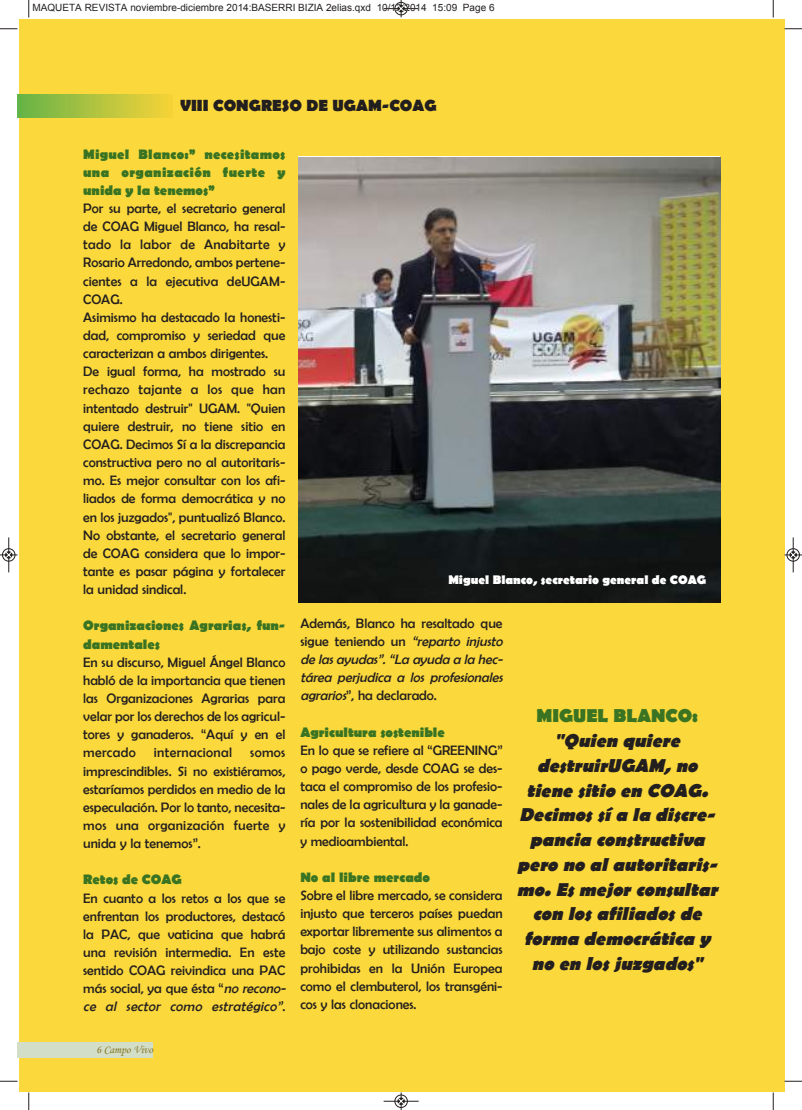
<style>
.page{position:relative;width:802px;height:1110px;background:#fff}
.page>*{position:absolute;margin:0;border:0;box-sizing:border-box;transform-origin:0 0}
.t1{font:italic 700 18.75px/24.8px "Berlin Sans FB";color:#241f1f;text-align:center}
.t2{font:700 18.75px "Berlin Sans FB";color:#3a7322}
.t3{font:700 16.25px "Berlin Sans FB";color:#241f1f}
.t4{font:13.75px/18.1px "Berlin Sans FB";color:#241f1f;text-align:justify}
.t5{font:700 13.75px/18.1px "Berlin Sans FB";color:#3a7322;text-align:justify}
.t6{font:italic 13.75px/18.1px "Berlin Sans FB";color:#241f1f}
.t7{font:13.75px "Berlin Sans FB";letter-spacing:.025em;color:#241f1f}
.t8{font:700 12.5px "Berlin Sans FB";color:#fff}
.t9{font:11.25px "Monotype Corsiva";color:#847321}
.t10{font:10px "Arial";color:#241f1f}
.s1{font-style:italic}
.s2{font-style:normal}
</style>
<div class="page">
<div style="left:19px;top:19px;width:765px;height:1072px;background:#fbd93c"></div>
<svg style="left:18px;top:95px;width:1px;height:23px"></svg>
<img style="left:19px;top:95px;width:148px;height:23px">
<div style="left:18px;top:1042px;width:135px;height:16px;background:#d3dec8"></div>
<img style="left:298px;top:157px;width:422px;height:446px">
<svg style="left:28px;top:0;width:2px;height:18px"></svg>
<svg style="left:0;top:28px;width:18px;height:2px"></svg>
<svg style="left:772px;top:0;width:2px;height:18px"></svg>
<svg style="left:784px;top:28px;width:18px;height:2px"></svg>
<svg style="left:28px;top:1092px;width:2px;height:18px"></svg>
<svg style="left:0;top:1081px;width:18px;height:1px"></svg>
<svg style="left:772px;top:1092px;width:2px;height:18px"></svg>
<svg style="left:784px;top:1081px;width:18px;height:1px"></svg>
<div style="left:394px;top:2px;width:14px;height:13px;border:1px solid #fff;border-radius:50%"></div>
<hr style="left:383px;top:8px;width:35px;height:1px;background:#241f1f">
<div style="left:395px;top:2px;width:12px;height:13px;border:1px solid #241f1f;border-radius:50%"></div>
<svg style="left:398px;top:0;width:6px;height:17px"></svg>
<div style="left:394px;top:1094px;width:14px;height:14px;border:1px solid #fff;border-radius:50%"></div>
<hr style="left:383px;top:1101px;width:35px;height:1px;background:#241f1f">
<div style="left:395px;top:1095px;width:12px;height:13px;border:1px solid #241f1f;border-radius:50%"></div>
<svg style="left:398px;top:1092px;width:6px;height:18px"></svg>
<div style="left:2px;top:548px;width:13px;height:14px;border:1px solid #fff;border-radius:50%"></div>
<hr style="left:9px;top:537px;width:1px;height:35px;background:#241f1f">
<div style="left:2px;top:548px;width:13px;height:13px;border:1px solid #241f1f;border-radius:50%"></div>
<svg style="left:0;top:552px;width:18px;height:6px"></svg>
<div style="left:786px;top:548px;width:13px;height:14px;border:1px solid #fff;border-radius:50%"></div>
<hr style="left:793px;top:537px;width:1px;height:35px;background:#241f1f">
<div style="left:786px;top:548px;width:13px;height:13px;border:1px solid #241f1f;border-radius:50%"></div>
<svg style="left:784px;top:552px;width:18px;height:6px"></svg>
<p class="t10" style="left:32px;top:2px;width:463px">MAQUETA REVISTA noviembre-diciembre 2014:BASERRI BIZIA 2elias.qxd 10/12/2014 15:09 Page 6</p>
<p class="t3" style="left:180px;top:96px;width:258px">VIII CONGRESO DE UGAM-COAG</p>
<p class="t5" style="left:83px;top:146px;width:204px">Miguel Blanco:” necesitamos una organización fuerte y unida y la tenemos”</p>
<p class="t4" style="left:83px;top:199px;width:204px;text-align:left">Por su parte, el secretario general de COAG Miguel Blanco, ha resal&shy;tado la labor de Anabitarte y<br>Rosario Arredondo, ambos pertene&shy;cientes a la ejecutiva deUGAM-<br>COAG.<br>Asimismo ha destacado la honesti&shy;dad, compromiso y seriedad que caracterizan a ambos dirigentes.<br>De igual forma, ha mostrado su rechazo tajante a los que han intentado destruir" UGAM. "Quien quiere destruir, no tiene sitio en<br>COAG. Decimos Sí a la discrepancia constructiva pero no al autoritaris&shy;mo. Es mejor consultar con los afi&shy;liados de forma democrática y no en los juzgados", puntualizó Blanco.<br>No obstante, el secretario general de COAG considera que lo impor&shy;tante es pasar página y fortalecer la unidad sindical.</p>
<p class="t5" style="left:83px;top:617px;width:204px">Organizaciones Agrarias, fun&shy;damentales</p>
<p class="t4" style="left:83px;top:653px;width:204px">En su discurso, Miguel Ángel Blanco habló de la importancia que tienen las Organizaciones Agrarias para velar por los derechos de los agricul&shy;tores y ganaderos. “Aquí y en el mercado</p>
<p class="t7" style="left:154px;top:745px;width:80px">internacional</p>
<p class="t4" style="left:83px;top:743px;width:204px;text-indent:167px">somos imprescindibles. Si no existiéramos, estaríamos perdidos en medio de la especulación. Por lo tanto, necesita&shy;mos una organización fuerte y unida y la tenemos”.</p>
<p class="t5" style="left:83px;top:871px;width:100px">Retos de COAG</p>
<p class="t4" style="left:83px;top:889px;width:207px;text-align:left">En cuanto a los retos a los que se enfrentan los productores, destacó la PAC, que vaticina que habrá una revisión intermedia. En este sentido COAG reivindica una PAC más social, ya que ésta “<span class="s1">norecono&shy;ce al sector como estratégico”</span>.</p>
<p class="t9" style="left:96px;top:1044px;width:58px">6 Campo Vivo</p>
<p class="t8" style="left:448px;top:573px;width:259px">Miguel Blanco, secretario general de COAG</p>
<p class="t6" style="left:300px;top:614px;width:207px"><span class="s2">Además, Blanco ha resaltado que sigue teniendo un</span> “reparto injusto de las ayudas”. “La ayuda a la hec&shy;tárea perjudica a los profesionales agrarios<span class="s2">”, ha declarado.</span></p>
<p class="t5" style="left:300px;top:724px;width:146px">Agricultura sostenible</p>
<p class="t4" style="left:300px;top:741px;width:204px">En lo que se refiere al “GREENING” o pago verde, desde COAG se des&shy;taca el compromiso de los profesio&shy;nales de la agricultura y la ganade&shy;ría por la sostenibilidad económica y medioambiental.</p>
<p class="t5" style="left:300px;top:869px;width:131px">No al libre mercado</p>
<p class="t4" style="left:300px;top:886px;width:204px">Sobre el libre mercado, se considera injusto que terceros países puedan exportar libremente sus alimentos a bajo coste y utilizando sustancias prohibidas en la Unión Europea como el clembuterol, los transgéni&shy;cos y las clonaciones.</p>
<h1 class="t2" style="left:536px;top:705px;width:163px">MIGUEL BLANCO:</h1>
<h1 class="t1" style="left:517px;top:729px;width:207px">"Quien quiere destruirUGAM, no tiene sitio en COAG.<br>Decimos sí a la discre&shy;pancia constructiva pero no al autoritaris&shy;mo. Es mejor consultar con los afiliados de forma democrática y no en los juzgados"</h1>
</div>
